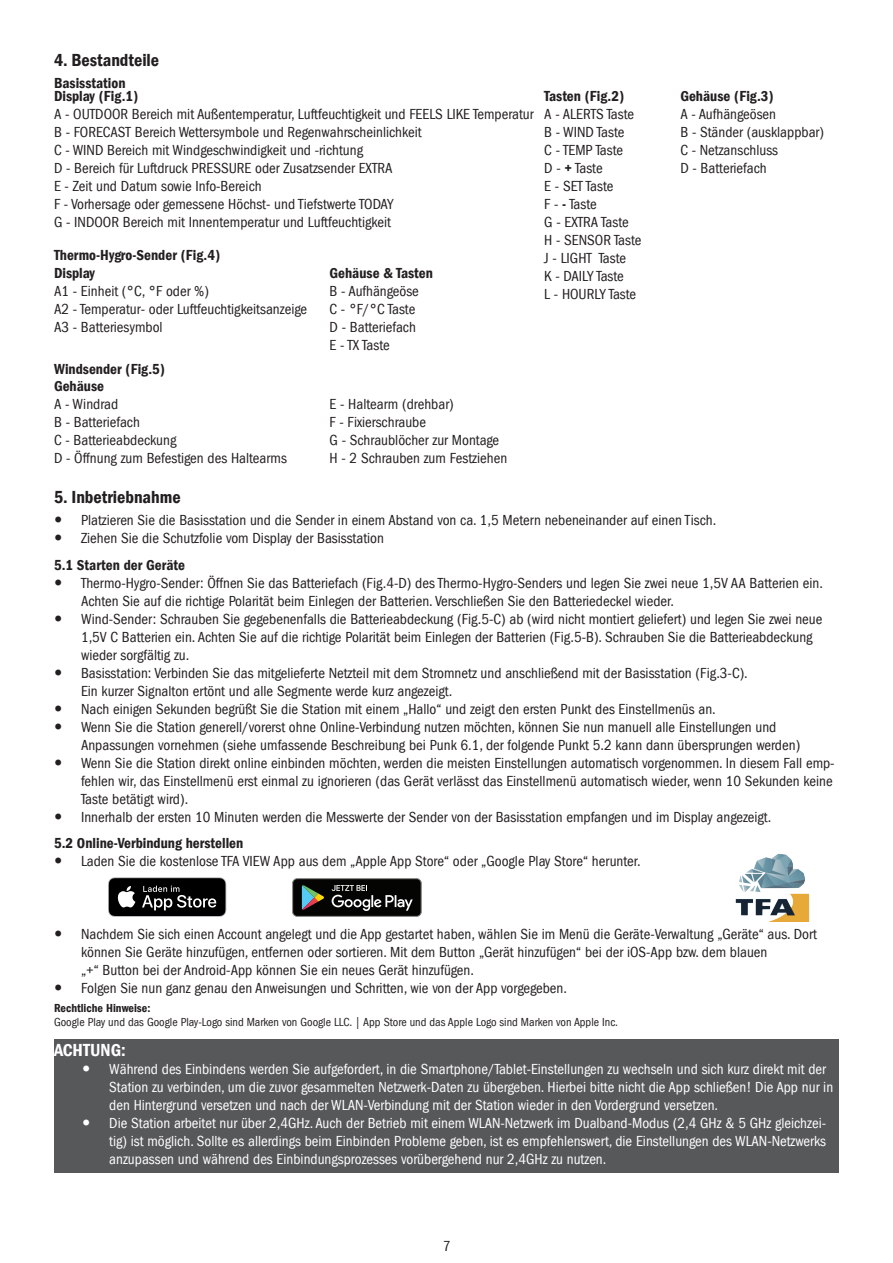
<style>
.page{position:relative;width:893px;height:1263px;background:#fff}
.page>*{position:absolute;margin:0;border:0;box-sizing:border-box;transform-origin:0 0}
.t1{font:600 condensed 18px "Franklin Gothic LT";color:#231f20}
.t2{font:600 condensed 18px "Franklin Gothic LT";color:#fff}
.t3{font:condensed 15px/18px "Franklin Gothic LT";color:#231f20}
.t4{font:condensed 15px/18px "Franklin Gothic LT";color:#fff}
.t5{font:600 condensed 15px/17.2px "Franklin Gothic LT";color:#231f20}
.t6{font:condensed 12px "Franklin Gothic LT";color:#231f20}
.t7{font:600 condensed 12px "Franklin Gothic LT";color:#231f20}
.s1{font-weight:600}
</style>
<div class="page">
<div style="left:54px;top:1040px;width:785px;height:133px;background:#57585a"></div>
<img style="left:735px;top:853px;width:75px;height:68px">
<svg style="left:108px;top:877px;width:118px;height:40px;background:#303031"></svg>
<svg style="left:292px;top:878px;width:129px;height:39px;background:#2d2f2d"></svg>
<p class="t1" style="left:54px;top:50px;width:107px">4. Bestandteile</p>
<p class="t5" style="left:54px;top:77px;width:86px;line-height:13px">Basisstation<br>Display (Fig.1)</p>
<p class="t3" style="left:54px;top:106px;width:481px">A - OUTDOOR Bereich mit Außentemperatur, Luftfeuchtigkeit und FEELS LIKE Temperatur B - FORECAST Bereich Wettersymbole und Regenwahrscheinlichkeit<br>C - WIND Bereich mit Windgeschwindigkeit und -richtung<br>D - Bereich für Luftdruck PRESSURE oder Zusatzsender EXTRA<br>E - Zeit und Datum sowie Info-Bereich<br>F - Vorhersage oder gemessene Höchst- und Tiefstwerte TODAY<br>G - INDOOR Bereich mit Innentemperatur und Luftfeuchtigkeit</p>
<p class="t5" style="left:54px;top:247px;width:168px">Thermo-Hygro-Sender (Fig.4)<br>Display</p>
<p class="t3" style="left:54px;top:282px;width:255px">A1 - Einheit (°C, °F oder %)<br>A2 - Temperatur- oder Luftfeuchtigkeitsanzeige<br>A3 - Batteriesymbol</p>
<p class="t5" style="left:330px;top:264px;width:105px">Gehäuse &amp; Tasten</p>
<p class="t3" style="left:330px;top:282px;width:91px">B - Aufhängeöse<br>C - °F/°C Taste<br>D - Batteriefach<br>E - TX Taste</p>
<p class="t5" style="left:544px;top:88px;width:81px">Tasten (Fig.2)</p>
<p class="t3" style="left:544px;top:105px;width:99px">A - ALERTS Taste<br>B - WIND Taste<br>C - TEMP Taste<br>D - <span class="s1">+</span> Taste<br>E - SET Taste<br>F - <span class="s1">-</span> Taste<br>G - EXTRA Taste<br>H - SENSOR Taste<br>J - LIGHT Taste<br>K - DAILY Taste<br>L - HOURLY Taste</p>
<p class="t5" style="left:680px;top:88px;width:95px">Gehäuse (Fig.3)</p>
<p class="t3" style="left:680px;top:105px;width:145px">A - Aufhängeösen<br>B - Ständer (ausklappbar)<br>C - Netzanschluss<br>D - Batteriefach</p>
<p class="t5" style="left:54px;top:360px;width:113px">Windsender (Fig.5)<br>Gehäuse</p>
<p class="t3" style="left:54px;top:395px;width:234px">A - Windrad<br>B - Batteriefach<br>C - Batterieabdeckung<br>D - Öffnung zum Befestigen des Haltearms</p>
<p class="t3" style="left:330px;top:395px;width:179px">E - Haltearm (drehbar)<br>F - Fixierschraube<br>G - Schraublöcher zur Montage<br>H - 2 Schrauben zum Festziehen</p>
<p class="t1" style="left:54px;top:486px;width:128px">5. Inbetriebnahme</p>
<p class="t3" style="left:81px;top:511px;width:637px">Platzieren Sie die Basisstation und die Sender in einem Abstand von ca. 1,5 Metern nebeneinander auf einen Tisch.<br>Ziehen Sie die Schutzfolie vom Display der Basisstation</p>
<p class="t5" style="left:54px;top:556px;width:133px">5.1 Starten der Geräte</p>
<p class="t3" style="left:81px;top:574px;width:755px">Thermo-Hygro-Sender: Öffnen Sie das Batteriefach (Fig.4-D) des Thermo-Hygro-Senders und legen Sie zwei neue 1,5V AA Batterien ein.<br>Achten Sie auf die richtige Polarität beim Einlegen der Batterien. Verschließen Sie den Batteriedeckel wieder.<br>Wind-Sender: Schrauben Sie gegebenenfalls die Batterieabdeckung (Fig.5-C) ab (wird nicht montiert geliefert) und legen Sie zwei neue 1,5V C Batterien ein. Achten Sie auf die richtige Polarität beim Einlegen der Batterien (Fig.5-B). Schrauben Sie die Batterieabdeckung wieder sorgfältig zu.<br>Basisstation: Verbinden Sie das mitgelieferte Netzteil mit dem Stromnetz und anschließend mit der Basisstation (Fig.3-C).<br>Ein kurzer Signalton ertönt und alle Segmente werde kurz angezeigt.<br>Nach einigen Sekunden begrüßt Sie die Station mit einem „Hallo“ und zeigt den ersten Punkt des Einstellmenüs an.<br>Wenn Sie die Station generell/vorerst ohne Online-Verbindung nutzen möchten, können Sie nun manuell alle Einstellungen und Anpassungen vornehmen (siehe umfassende Beschreibung bei Punk 6.1, der folgende Punkt 5.2 kann dann übersprungen werden)<br>Wenn Sie die Station direkt online einbinden möchten, werden die meisten Einstellungen automatisch vorgenommen. In diesem Fall emp&shy;fehlen wir, das Einstellmenü erst einmal zu ignorieren (das Gerät verlässt das Einstellmenü automatisch wieder, wenn 10 Sekunden keine Taste betätigt wird).<br>Innerhalb der ersten 10 Minuten werden die Messwerte der Sender von der Basisstation empfangen und im Display angezeigt.</p>
<p class="t5" style="left:54px;top:834px;width:191px">5.2 Online-Verbindung herstellen</p>
<p class="t3" style="left:81px;top:852px;width:561px">Laden Sie die kostenlose TFA VIEW App aus dem „Apple App Store“ oder „Google Play Store“ herunter.</p>
<p class="t3" style="left:81px;top:925px;width:738px">Nachdem Sie sich einen Account angelegt und die App gestartet haben, wählen Sie im Menü die Geräte-Verwaltung „Geräte“ aus. Dort können Sie Geräte hinzufügen, entfernen oder sortieren. Mit dem Button „Gerät hinzufügen“ bei der iOS-App bzw. dem blauen<br>„+“ Button bei der Android-App können Sie ein neues Gerät hinzufügen.<br>Folgen Sie nun ganz genau den Anweisungen und Schritten, wie von der App vorgegeben.</p>
<p class="t7" style="left:54px;top:1001px;width:98px">Rechtliche Hinweise:</p>
<p class="t6" style="left:54px;top:1015px;width:566px">Google Play und das Google Play-Logo sind Marken von Google LLC. | App Store und das Apple Logo sind Marken von Apple Inc.</p>
<p class="t2" style="left:54px;top:1040px;width:73px">ACHTUNG:</p>
<p class="t4" style="left:109px;top:1060px;width:725px">Während des Einbindens werden Sie aufgefordert, in die Smartphone/Tablet-Einstellungen zu wechseln und sich kurz direkt mit der Station zu verbinden, um die zuvor gesammelten Netzwerk-Daten zu übergeben. Hierbei bitte nicht die App schließen! Die App nur in den Hintergrund versetzen und nach der WLAN-Verbindung mit der Station wieder in den Vordergrund versetzen.<br>Die Station arbeitet nur über 2,4GHz. Auch der Betrieb mit einem WLAN-Netzwerk im Dualband-Modus (2,4 GHz &amp; 5 GHz gleichzei&shy;tig) ist möglich. Sollte es allerdings beim Einbinden Probleme geben, ist es empfehlenswert, die Einstellungen des WLAN-Netzwerks anzupassen und während des Einbindungsprozesses vorübergehend nur 2,4GHz zu nutzen.</p>
<p class="t3" style="left:443px;top:1237px;width:9px">7</p>
</div>
